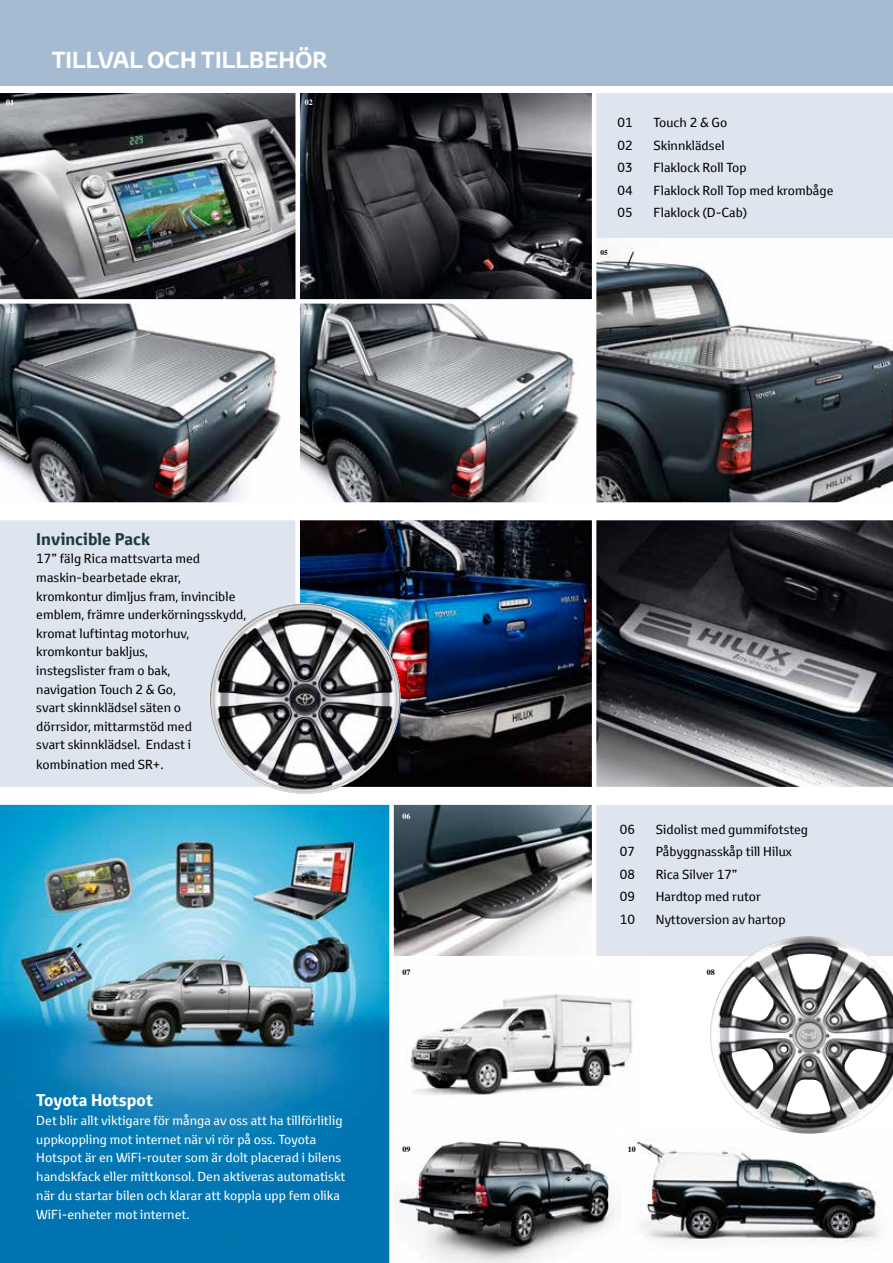
<style>
.page{position:relative;width:893px;height:1263px;background:#fff}
.page>*{position:absolute;margin:0;border:0;box-sizing:border-box;transform-origin:0 0}
.t1{font:700 22.5px "Toyota Display";color:#fff}
.t2{font:700 16.5px "Toyota Text";color:#1d3b44}
.t3{font:700 16.5px "Toyota Text";color:#fff}
.t4{font:12.75px/18.8px "Toyota Text";color:#000}
.t5{font:12.75px/18.9px "Toyota Text";color:#fff}
.t6{font:700 8.1px "Times";color:#fff}
.t7{font:700 8.1px "Times";color:#000}
.t8{font:700 7.35px "Times";color:#000}
</style>
<div class="page">
<img style="left:407px;top:994px;width:226px;height:102px">
<div style="left:594px;top:94px;width:299px;height:144px;background:#dee5ee"></div>
<div style="left:594px;top:792px;width:299px;height:164px;background:#dee5ee"></div>
<img style="left:300px;top:94px;width:292px;height:205px">
<img style="left:0;top:94px;width:295px;height:205px">
<div style="left:0;top:507px;width:893px;height:291px;background:#dee5ee"></div>
<div style="left:0;top:0;width:893px;height:85px;background:#a5bbd1"></div>
<svg style="left:0;top:304px;width:281px;height:198px"></svg>
<svg style="left:300px;top:304px;width:281px;height:198px"></svg>
<img style="left:596px;top:245px;width:297px;height:257px">
<img style="left:394px;top:805px;width:198px;height:151px">
<svg style="left:596px;top:520px;width:297px;height:267px;background:#424248"></svg>
<img style="left:300px;top:520px;width:292px;height:267px">
<img style="left:398px;top:1140px;width:217px;height:123px">
<img style="left:633px;top:1138px;width:248px;height:105px">
<img style="left:710px;top:936px;width:183px;height:198px">
<div style="left:295px;top:88px;width:5px;height:694px;background:#fff"></div>
<hr style="left:592px;top:87px;width:4px;height:882px;background:#fff">
<img style="left:0;top:805px;width:389px;height:458px">
<div style="left:0;top:502px;width:893px;height:18px;background:#fff"></div>
<div style="left:0;top:787px;width:893px;height:18px;background:#fff"></div>
<img style="left:210px;top:603px;width:190px;height:191px;border-radius:95px">
<p class="t6" style="left:6px;top:94px;width:10px">01</p>
<h1 class="t1" style="left:52px;top:44px;width:277px">TILLVAL OCH TILLBEHÖR</h1>
<p class="t6" style="left:305px;top:94px;width:10px">02</p>
<p class="t6" style="left:6px;top:303px;width:10px">03</p>
<p class="t6" style="left:304px;top:304px;width:10px">04</p>
<p class="t4" style="left:618px;top:113px;width:17px">01</p>
<p class="t4" style="left:654px;top:113px;width:75px">Touch 2 &amp; Go</p>
<p class="t4" style="left:618px;top:136px;width:17px">02</p>
<p class="t4" style="left:654px;top:136px;width:73px">Skinnklädsel</p>
<p class="t4" style="left:618px;top:158px;width:17px">03</p>
<p class="t4" style="left:654px;top:158px;width:94px">Flaklock Roll Top</p>
<p class="t4" style="left:618px;top:181px;width:17px">04</p>
<p class="t4" style="left:654px;top:181px;width:181px">Flaklock Roll Top med krombåge</p>
<p class="t4" style="left:618px;top:203px;width:17px">05</p>
<p class="t4" style="left:654px;top:203px;width:95px">Flaklock (D-Cab)</p>
<p class="t8" style="left:600px;top:245px;width:9px">05</p>
<p class="t2" style="left:36px;top:528px;width:115px">Invincible Pack</p>
<p class="t4" style="left:36px;top:549px;width:211px">17” fälg Rica mattsvarta med maskin-bearbetade ekrar, kromkontur dimljus fram, invincible emblem, främre underkörningsskydd, kromat luftintag motorhuv, kromkontur bakljus,<br>instegslister fram o bak,<br>navigation Touch 2 &amp; Go,<br>svart skinnklädsel säten o<br>dörrsidor, mittarmstöd med<br>svart skinnklädsel. Endast i kombination med SR+.</p>
<p class="t3" style="left:36px;top:1089px;width:118px">Toyota Hotspot</p>
<p class="t5" style="left:36px;top:1111px;width:311px">Det blir allt viktigare för många av oss att ha tillförlitlig uppkoppling mot internet när vi rör på oss. Toyota Hotspot är en WiFi-router som är dolt placerad i bilens handskfack eller mittkonsol. Den aktiveras automatiskt när du startar bilen och klarar att koppla upp fem olika WiFi-enheter mot internet.</p>
<p class="t6" style="left:403px;top:808px;width:10px">06</p>
<p class="t4" style="left:620px;top:820px;width:17px">06</p>
<p class="t4" style="left:656px;top:820px;width:154px">Sidolist med gummifotsteg</p>
<p class="t4" style="left:620px;top:842px;width:17px">07</p>
<p class="t4" style="left:656px;top:842px;width:138px">Påbyggnasskåp till Hilux</p>
<p class="t4" style="left:620px;top:865px;width:17px">08</p>
<p class="t4" style="left:656px;top:865px;width:83px">Rica Silver 17”</p>
<p class="t4" style="left:620px;top:887px;width:17px">09</p>
<p class="t4" style="left:656px;top:887px;width:107px">Hardtop med rutor</p>
<p class="t4" style="left:620px;top:910px;width:17px">10</p>
<p class="t4" style="left:656px;top:910px;width:132px">Nyttoversion av hartop</p>
<p class="t7" style="left:403px;top:964px;width:10px">07</p>
<p class="t7" style="left:707px;top:964px;width:10px">08</p>
<p class="t7" style="left:403px;top:1141px;width:10px">09</p>
<p class="t7" style="left:628px;top:1141px;width:10px">10</p>
</div>
